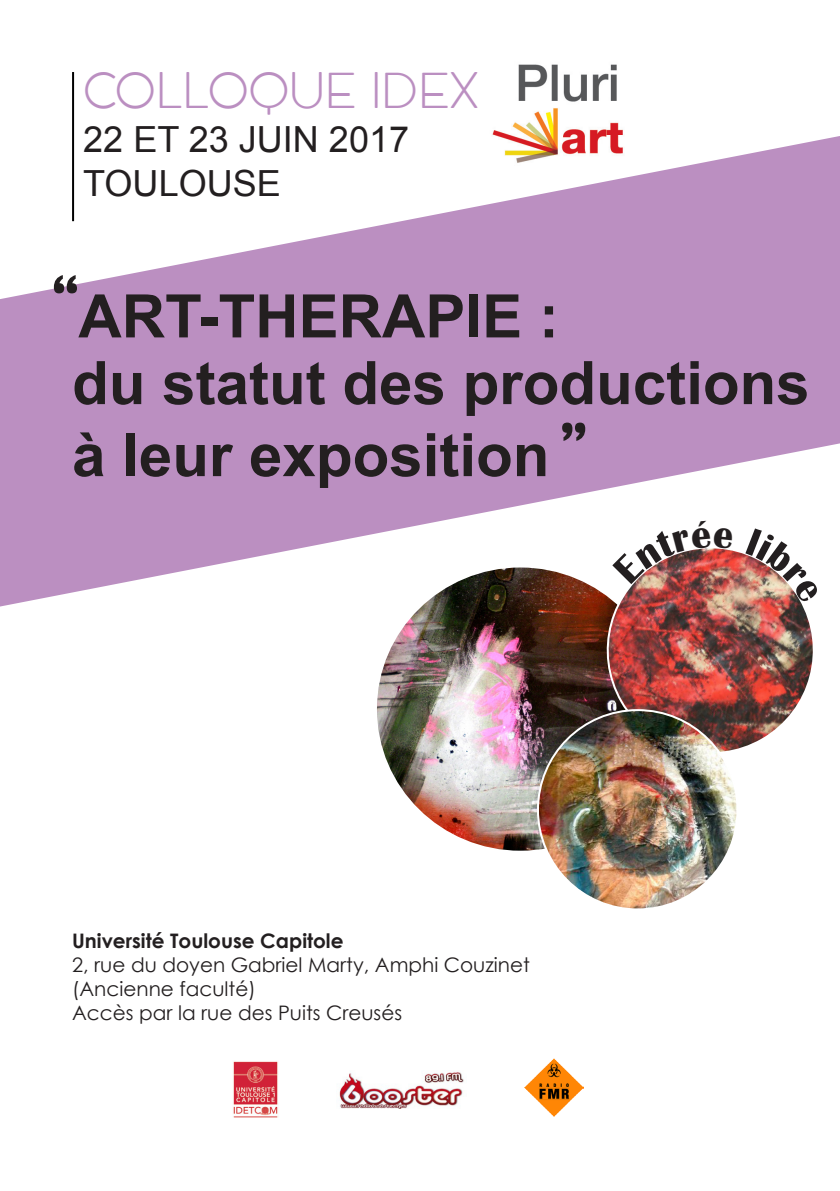
<style>
.page{position:relative;width:840px;height:1191px;background:#fff}
.page>*{position:absolute;margin:0;border:0;box-sizing:border-box;transform-origin:0 0}
.t1{font:700 60px "Arial";color:#231f20}
.t2{font:700 60px "Britannic";color:#231f20}
.t3{font:300 48px "COCOMAT";color:#bb8fc1}
.t4{font:36px "Arial";color:#231f20}
.t5{font:20px "Century Gothic";color:#231f20}
.t6{font:700 20px "Century Gothic";color:#231f20}
</style>
<div class="page">
<hr style="left:72px;top:72px;width:2px;height:149px;background:#000">
<img style="left:492px;top:64px;width:131px;height:72px">
<svg style="left:0;top:136px;width:839px;height:470px;fill:#bb8fc1"></svg>
<img style="left:376px;top:566px;width:216px;height:283px">
<img style="left:592px;top:533px;width:235px;height:219px">
<img style="left:537px;top:710px;width:200px;height:199px;border-radius:100px">
<img style="left:233px;top:1061px;width:45px;height:57px">
<img style="left:524px;top:1058px;width:59px;height:58px">
<img style="left:339px;top:1070px;width:125px;height:38px">
<img style="left:612px;top:520px;width:120px;height:64px">
<img style="left:745px;top:528px;width:74px;height:75px">
<p class="t3" style="left:83px;top:63px;width:397px">COLLOQUE IDEX</p>
<p class="t4" style="left:83px;top:116px;width:327px">22 ET 23 JUIN 2017</p>
<p class="t4" style="left:83px;top:160px;width:199px">TOULOUSE</p>
<p class="t2" style="left:51px;top:262px;width:30px">“</p>
<p class="t1" style="left:78px;top:276px;width:482px">ART-THERAPIE :</p>
<p class="t1" style="left:72px;top:343px;width:738px">du statut des productions</p>
<p class="t1" style="left:72px;top:415px;width:478px">à leur exposition</p>
<p class="t2" style="left:587px;top:454px;width:30px;rotate:-180deg">“</p>
<p class="t6" style="left:72px;top:928px;width:273px">Université Toulouse Capitole</p>
<p class="t5" style="left:72px;top:952px;width:459px">2, rue du doyen Gabriel Marty, Amphi Couzinet</p>
<p class="t5" style="left:72px;top:976px;width:185px">(Ancienne faculté)</p>
<p class="t5" style="left:72px;top:1000px;width:331px">Accès par la rue des Puits Creusés</p>
</div>
